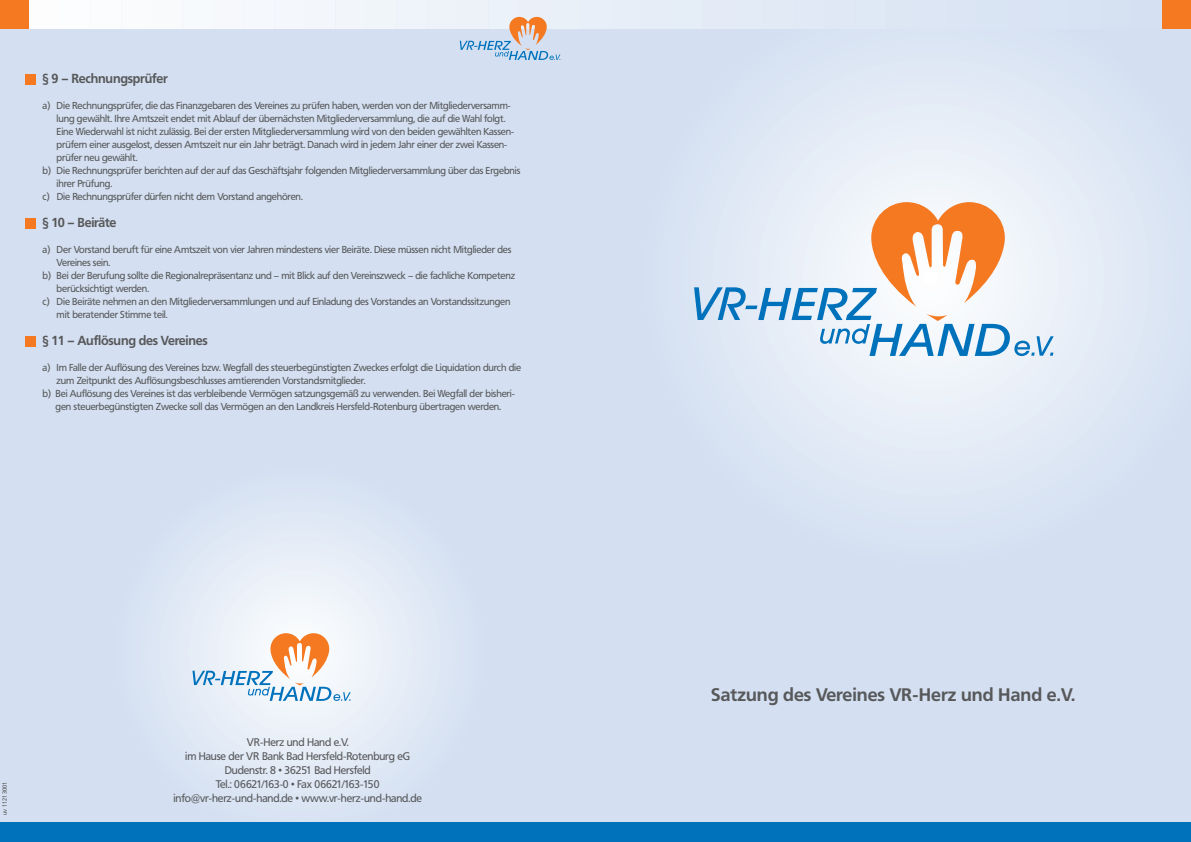
<style>
.page{position:relative;width:1191px;height:842px;background:#d4e0f1}
.page>*{position:absolute;margin:0;border:0;box-sizing:border-box;transform-origin:0 0}
.t1{font:700 18px "Frutiger BSK";color:#57585a}
.t2{font:700 13px "Frutiger BSK";letter-spacing:-.015em;color:#57585a}
.t3{font:11px/14px "Frutiger BSK";letter-spacing:-.015em;color:#57585a;text-align:center}
.t4{font:10px "Frutiger BSK";letter-spacing:-.015em;color:#57585a}
.t5{font:6px "Frutiger VR";color:#57585a}
.s1{font-size:11px}
</style>
<div class="page">
<div style="left:26px;top:74px;width:10px;height:10px;background:#f47921"></div>
<div style="left:26px;top:218px;width:10px;height:10px;background:#f47921"></div>
<div style="left:26px;top:336px;width:10px;height:11px;background:#f47921"></div>
<div style="left:150px;top:502px;width:300px;height:301px;background:#dce6f4;border-radius:50%"></div>
<div style="left:164px;top:516px;width:272px;height:272px;background:#e0e8f5;border-radius:50%"></div>
<div style="left:184px;top:536px;width:232px;height:233px;background:#e4ebf6;border-radius:50%"></div>
<div style="left:198px;top:550px;width:204px;height:204px;background:#e8eef8;border-radius:50%"></div>
<div style="left:217px;top:570px;width:165px;height:165px;background:#ecf2f9;border-radius:50%"></div>
<div style="left:237px;top:589px;width:126px;height:126px;background:#f0f5fa;border-radius:50%"></div>
<div style="left:251px;top:604px;width:98px;height:97px;background:#f4f7fb;border-radius:50%"></div>
<div style="left:271px;top:623px;width:58px;height:58px;background:#f9fafc;border-radius:50%"></div>
<div style="left:0;top:822px;width:1191px;height:20px;background:#0072bc"></div>
<svg style="left:192px;top:633px;width:159px;height:68px"></svg>
<svg style="left:652px;top:0;width:233px;height:29px"></svg>
<div style="left:659px;top:6px;width:226px;height:23px;background:#e2eaf6"></div>
<svg style="left:667px;top:14px;width:218px;height:15px"></svg>
<svg style="left:674px;top:21px;width:211px;height:8px"></svg>
<div style="left:697px;top:44px;width:467px;height:467px;background:#dce6f4;border-radius:50%"></div>
<div style="left:720px;top:66px;width:422px;height:422px;background:#e0e8f5;border-radius:50%"></div>
<div style="left:750px;top:96px;width:361px;height:362px;background:#e4ebf6;border-radius:50%"></div>
<div style="left:772px;top:119px;width:317px;height:316px;background:#e8eef8;border-radius:50%"></div>
<div style="left:803px;top:149px;width:256px;height:256px;background:#ecf2f9;border-radius:50%"></div>
<div style="left:833px;top:179px;width:196px;height:196px;background:#f0f5fa;border-radius:50%"></div>
<svg style="left:694px;top:202px;width:359px;height:154px"></svg>
<div style="left:42px;top:0;width:5px;height:28px;background:#fdfdfe"></div>
<div style="left:73px;top:0;width:5px;height:28px;background:#fcfdfe"></div>
<hr style="left:104px;top:0;width:4px;height:28px;background:#fbfcfd">
<div style="left:134px;top:0;width:5px;height:28px;background:#fafbfd"></div>
<div style="left:165px;top:0;width:5px;height:28px;background:#f9fafc"></div>
<div style="left:195px;top:0;width:5px;height:28px;background:#f7fafc"></div>
<div style="left:226px;top:0;width:5px;height:28px;background:#f6f8fc"></div>
<div style="left:256px;top:0;width:5px;height:28px;background:#f5f8fc"></div>
<div style="left:287px;top:0;width:5px;height:28px;background:#f4f7fb"></div>
<div style="left:318px;top:0;width:5px;height:28px;background:#f3f6fb"></div>
<div style="left:348px;top:0;width:5px;height:28px;background:#f2f5fa"></div>
<div style="left:379px;top:0;width:5px;height:28px;background:#f0f5fa"></div>
<div style="left:409px;top:0;width:5px;height:28px;background:#eff3fa"></div>
<div style="left:440px;top:0;width:5px;height:28px;background:#eef3f9"></div>
<hr style="left:471px;top:0;width:4px;height:28px;background:#edf2f9">
<div style="left:501px;top:0;width:5px;height:28px;background:#ecf2f9"></div>
<div style="left:532px;top:0;width:5px;height:28px;background:#ebf0f8"></div>
<div style="left:562px;top:0;width:5px;height:28px;background:#eaf0f8"></div>
<div style="left:593px;top:0;width:5px;height:28px;background:#e9eff8"></div>
<div style="left:623px;top:0;width:5px;height:28px;background:#e8eef8"></div>
<div style="left:654px;top:0;width:5px;height:28px;background:#e7edf7"></div>
<hr style="left:685px;top:0;width:4px;height:28px;background:#e5edf7">
<div style="left:715px;top:0;width:5px;height:28px;background:#e4ebf6"></div>
<div style="left:746px;top:0;width:5px;height:28px;background:#e3ebf6"></div>
<div style="left:776px;top:0;width:5px;height:28px;background:#e2eaf6"></div>
<div style="left:807px;top:0;width:5px;height:28px;background:#e1e9f6"></div>
<div style="left:837px;top:0;width:5px;height:28px;background:#e0e8f5"></div>
<div style="left:868px;top:0;width:5px;height:28px;background:#dfe8f5"></div>
<div style="left:899px;top:0;width:5px;height:28px;background:#dde7f4"></div>
<div style="left:929px;top:0;width:5px;height:28px;background:#dce6f4"></div>
<div style="left:960px;top:0;width:5px;height:28px;background:#dbe5f4"></div>
<div style="left:990px;top:0;width:5px;height:28px;background:#dae5f4"></div>
<div style="left:1021px;top:0;width:5px;height:28px;background:#d9e3f3"></div>
<div style="left:1051px;top:0;width:5px;height:28px;background:#d8e3f3"></div>
<div style="left:0;top:0;width:28px;height:28px;background:#f47921"></div>
<svg style="left:460px;top:17px;width:100px;height:43px"></svg>
<div style="left:1162px;top:0;width:29px;height:29px;background:#f47921"></div>
<h2 class="t2" style="left:43px;top:73px;width:127px">§ 9 – Rechnungsprüfer</h2>
<p class="t4" style="left:43px;top:102px;width:470px">a) Die Rechnungsprüfer, die das Finanzgebaren des Vereines zu prüfen haben, werden von der Mitgliederversamm-</p>
<p class="t4" style="left:57px;top:115px;width:450px">lung gewählt. Ihre Amtszeit endet mit Ablauf der übernächsten Mitgliederversammlung, die auf die Wahl folgt.</p>
<p class="t4" style="left:57px;top:128px;width:459px">Eine Wiederwahl ist nicht zulässig. Bei der ersten Mitgliederversammlung wird von den beiden gewählten Kassen-</p>
<p class="t4" style="left:57px;top:141px;width:452px">prüfern einer ausgelost, dessen Amtszeit nur ein Jahr beträgt. Danach wird in jedem Jahr einer der zwei Kassen-</p>
<p class="t4" style="left:57px;top:154px;width:82px">prüfer neu gewählt.</p>
<p class="t4" style="left:43px;top:167px;width:479px">b) Die Rechnungsprüfer berichten auf der auf das Geschäftsjahr folgenden Mitgliederversammlung über das Ergebnis</p>
<p class="t4" style="left:57px;top:180px;width:57px">ihrer Prüfung.</p>
<p class="t4" style="left:43px;top:193px;width:262px">c) Die Rechnungsprüfer dürfen nicht dem Vorstand angehören.</p>
<h2 class="t2" style="left:43px;top:217px;width:75px">§ 10 – Beiräte</h2>
<p class="t4" style="left:43px;top:246px;width:470px">a) Der Vorstand beruft für eine Amtszeit von vier Jahren mindestens vier Beiräte. Diese müssen nicht Mitglieder des</p>
<p class="t4" style="left:57px;top:259px;width:55px">Vereines sein.</p>
<p class="t4" style="left:43px;top:272px;width:474px">b) Bei der Berufung sollte die Regionalrepräsentanz und – mit Blick auf den Vereinszweck – die fachliche Kompetenz</p>
<p class="t4" style="left:57px;top:285px;width:94px">berücksichtigt werden.</p>
<p class="t4" style="left:43px;top:298px;width:469px">c) Die Beiräte nehmen an den Mitgliederversammlungen und auf Einladung des Vorstandes an Vorstandssitzungen</p>
<p class="t4" style="left:57px;top:311px;width:113px">mit beratender Stimme teil.</p>
<h2 class="t2" style="left:43px;top:335px;width:167px">§ 11 – Auflösung des Vereines</h2>
<p class="t4" style="left:43px;top:364px;width:480px">a) Im Falle der Auflösung des Vereines bzw. Wegfall des steuerbegünstigten Zweckes erfolgt die Liquidation durch die</p>
<p class="t4" style="left:57px;top:377px;width:310px">zum Zeitpunkt des Auflösungsbeschlusses amtierenden Vorstandsmitglieder.</p>
<p class="t4" style="left:43px;top:390px;width:474px">b) Bei Auflösung des Vereines ist das verbleibende Vermögen satzungsgemäß zu verwenden. Bei Wegfall der bisheri-</p>
<p class="t4" style="left:56px;top:403px;width:447px">gen steuerbegünstigten Zwecke soll das Vermögen an den Landkreis Hersfeld-Rotenburg übertragen werden<span class="s1">.</span></p>
<p class="t5" style="left:2px;top:815px;width:35px;rotate:-90deg">uv 11213001</p>
<p class="t3" style="left:173px;top:736px;width:250px">VR-Herz und Hand e.V.<br>im Hause der VR Bank Bad Hersfeld-Rotenburg eG Dudenstr. 8 • 36251 Bad Hersfeld<br>Tel.: 06621/163-0 • Fax 06621/163-150 info@vr-herz-und-hand.de • www.vr-herz-und-hand.de</p>
<h1 class="t1" style="left:711px;top:687px;width:366px">Satzung des Vereines VR-Herz und Hand e.V.</h1>
</div>
